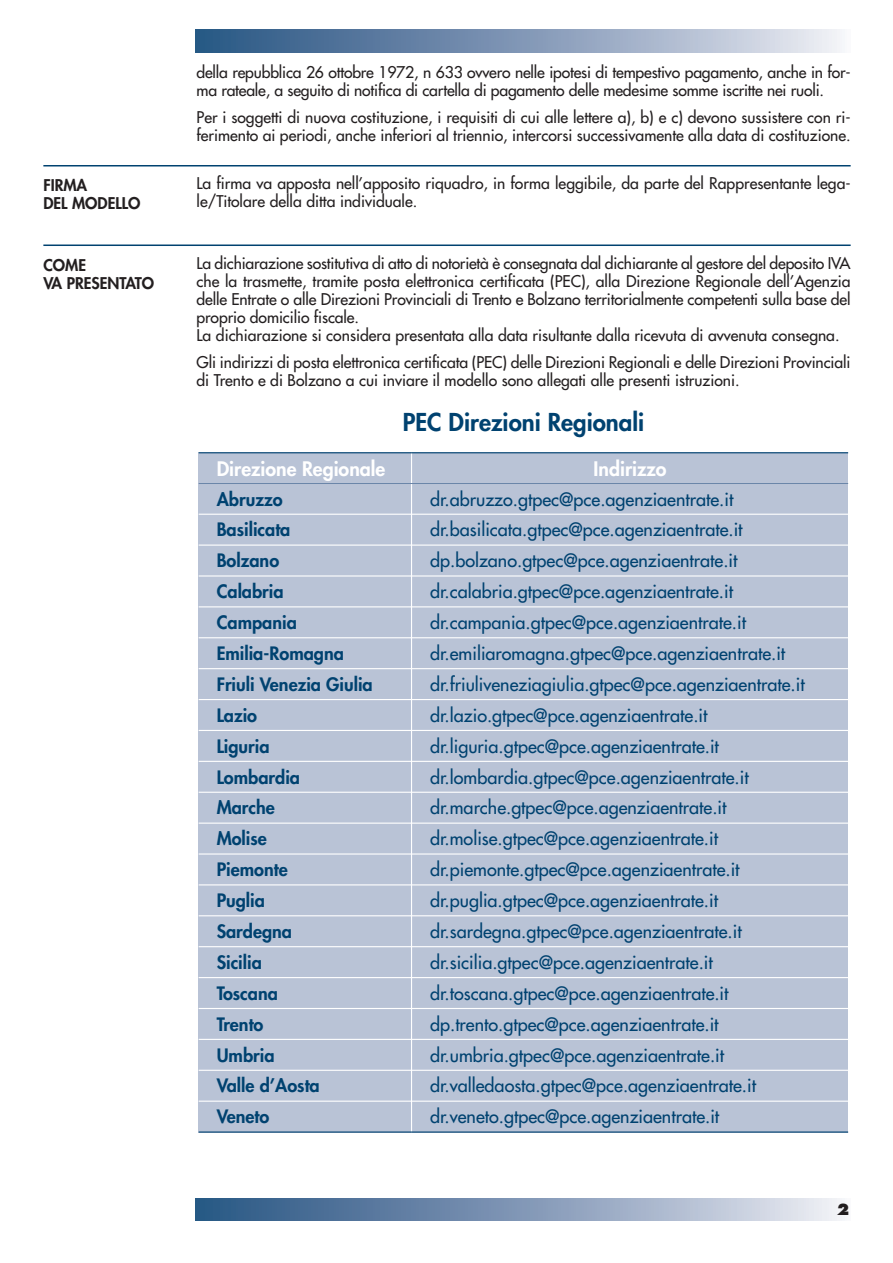
<style>
.page{position:relative;width:893px;height:1263px;background:#fff}
.page>*{position:absolute;margin:0;border:0;box-sizing:border-box;transform-origin:0 0}
.t1{font:800 24px "Futura";color:#004270}
.t2{font:800 19.5px "Futura";color:#fff}
.t3{font:18px "Futura";color:#004270}
.t4{font:800 18px "Futura";color:#004270}
.t5{font:15.75px/18px "Futura";color:#231f20}
.t6{font:800 15.75px/18px "Futura";color:#231f20}
.t7{font:800 15px "Futura";color:#231f20}
</style>
<div class="page">
<div style="left:195px;top:1198px;width:655px;height:22px;background:linear-gradient(to right,#224f80,#ebeaf3)"></div>
<div style="left:195px;top:30px;width:655px;height:22px;background:linear-gradient(to right,#224f80,#ebeaf3)"></div>
<hr style="left:43px;top:165px;width:807px;height:1px;background:#004270">
<hr style="left:43px;top:244px;width:807px;height:2px;background:#004270">
<div style="left:199px;top:452px;width:649px;height:680px;background:#b9c3d6"></div>
<hr style="left:411px;top:452px;width:1px;height:680px;background:#fff">
<hr style="left:199px;top:452px;width:649px;height:1px;background:#004270">
<hr style="left:199px;top:483px;width:649px;height:1px;background:#6b86a9">
<hr style="left:199px;top:514px;width:649px;height:1px;background:#fff">
<hr style="left:199px;top:544px;width:649px;height:2px;background:#fff">
<hr style="left:199px;top:575px;width:649px;height:1px;background:#fff">
<hr style="left:199px;top:606px;width:649px;height:1px;background:#fff">
<hr style="left:199px;top:637px;width:649px;height:1px;background:#fff">
<hr style="left:199px;top:668px;width:649px;height:1px;background:#fff">
<hr style="left:199px;top:699px;width:649px;height:1px;background:#fff">
<hr style="left:199px;top:730px;width:649px;height:1px;background:#fff">
<hr style="left:199px;top:761px;width:649px;height:1px;background:#fff">
<hr style="left:199px;top:792px;width:649px;height:1px;background:#fff">
<hr style="left:199px;top:822px;width:649px;height:2px;background:#fff">
<hr style="left:199px;top:853px;width:649px;height:1px;background:#fff">
<hr style="left:199px;top:884px;width:649px;height:1px;background:#fff">
<hr style="left:199px;top:915px;width:649px;height:1px;background:#fff">
<hr style="left:199px;top:946px;width:649px;height:1px;background:#fff">
<hr style="left:199px;top:977px;width:649px;height:1px;background:#fff">
<hr style="left:199px;top:1008px;width:649px;height:1px;background:#fff">
<hr style="left:199px;top:1039px;width:649px;height:1px;background:#fff">
<hr style="left:199px;top:1070px;width:649px;height:1px;background:#fff">
<hr style="left:199px;top:1100px;width:649px;height:2px;background:#fff">
<hr style="left:199px;top:1131px;width:649px;height:1px;background:#004270">
<p class="t6" style="left:43px;top:178px;width:99px">FIRMA<br>DEL MODELLO</p>
<p class="t6" style="left:43px;top:257px;width:112px">COME<br>VA PRESENTATO</p>
<p class="t5" style="left:196px;top:64px;width:655px">della repubblica 26 ottobre 1972, n 633 ovvero nelle ipotesi di tempestivo pagamento, anche in for&shy;ma rateale, a seguito di notifica di cartella di pagamento delle medesime somme iscritte nei ruoli.</p>
<p class="t5" style="left:196px;top:109px;width:655px">Per i soggetti di nuova costituzione, i requisiti di cui alle lettere a), b) e c) devono sussistere con ri&shy;ferimento ai periodi, anche inferiori al triennio, intercorsi successivamente alla data di costituzione.</p>
<p class="t5" style="left:196px;top:175px;width:655px">La firma va apposta nell’apposito riquadro, in forma leggibile, da parte del Rappresentante lega&shy;le/Titolare della ditta individuale.</p>
<p class="t5" style="left:196px;top:255px;width:655px">La dichiarazione sostitutiva di atto di notorietà è consegnata dal dichiarante al gestore del deposito IVA che la trasmette, tramite posta elettronica certificata (PEC), alla Direzione Regionale dell’Agenzia delle Entrate o alle Direzioni Provinciali di Trento e Bolzano territorialmente competenti sulla base del proprio domicilio fiscale.<br>La dichiarazione si considera presentata alla data risultante dalla ricevuta di avvenuta consegna.</p>
<p class="t5" style="left:196px;top:354px;width:655px">Gli indirizzi di posta elettronica certificata (PEC) delle Direzioni Regionali e delle Direzioni Provinciali di Trento e di Bolzano a cui inviare il modello sono allegati alle presenti istruzioni.</p>
<h1 class="t1" style="left:403px;top:410px;width:243px">PEC Direzioni Regionali</h1>
<p class="t2" style="left:217px;top:459px;width:170px">Direzione Regionale</p>
<p class="t2" style="left:593px;top:459px;width:74px">Indirizzo</p>
<p class="t4" style="left:217px;top:490px;width:68px">Abruzzo</p>
<p class="t3" style="left:430px;top:490px;width:305px">dr.abruzzo.gtpec@pce.agenziaentrate.it</p>
<p class="t4" style="left:217px;top:521px;width:75px">Basilicata</p>
<p class="t3" style="left:430px;top:521px;width:314px">dr.basilicata.gtpec@pce.agenziaentrate.it</p>
<p class="t4" style="left:217px;top:552px;width:64px">Bolzano</p>
<p class="t3" style="left:430px;top:552px;width:309px">dp.bolzano.gtpec@pce.agenziaentrate.it</p>
<p class="t4" style="left:217px;top:583px;width:68px">Calabria</p>
<p class="t3" style="left:430px;top:583px;width:304px">dr.calabria.gtpec@pce.agenziaentrate.it</p>
<p class="t4" style="left:217px;top:614px;width:82px">Campania</p>
<p class="t3" style="left:430px;top:613px;width:317px">dr.campania.gtpec@pce.agenziaentrate.it</p>
<p class="t4" style="left:217px;top:645px;width:129px">Emilia-Romagna</p>
<p class="t3" style="left:430px;top:644px;width:356px">dr.emiliaromagna.gtpec@pce.agenziaentrate.it</p>
<p class="t4" style="left:217px;top:676px;width:158px">Friuli Venezia Giulia</p>
<p class="t3" style="left:430px;top:675px;width:376px">dr.friuliveneziagiulia.gtpec@pce.agenziaentrate.it</p>
<p class="t4" style="left:217px;top:706px;width:42px">Lazio</p>
<p class="t3" style="left:430px;top:706px;width:279px">dr.lazio.gtpec@pce.agenziaentrate.it</p>
<p class="t4" style="left:217px;top:737px;width:54px">Liguria</p>
<p class="t3" style="left:430px;top:737px;width:290px">dr.liguria.gtpec@pce.agenziaentrate.it</p>
<p class="t4" style="left:217px;top:768px;width:85px">Lombardia</p>
<p class="t3" style="left:430px;top:768px;width:320px">dr.lombardia.gtpec@pce.agenziaentrate.it</p>
<p class="t4" style="left:217px;top:799px;width:60px">Marche</p>
<p class="t3" style="left:430px;top:799px;width:298px">dr.marche.gtpec@pce.agenziaentrate.it</p>
<p class="t4" style="left:217px;top:830px;width:52px">Molise</p>
<p class="t3" style="left:430px;top:830px;width:289px">dr.molise.gtpec@pce.agenziaentrate.it</p>
<p class="t4" style="left:217px;top:861px;width:73px">Piemonte</p>
<p class="t3" style="left:430px;top:861px;width:311px">dr.piemonte.gtpec@pce.agenziaentrate.it</p>
<p class="t4" style="left:217px;top:892px;width:50px">Puglia</p>
<p class="t3" style="left:430px;top:891px;width:289px">dr.puglia.gtpec@pce.agenziaentrate.it</p>
<p class="t4" style="left:217px;top:923px;width:77px">Sardegna</p>
<p class="t3" style="left:430px;top:922px;width:313px">dr.sardegna.gtpec@pce.agenziaentrate.it</p>
<p class="t4" style="left:217px;top:954px;width:47px">Sicilia</p>
<p class="t3" style="left:430px;top:953px;width:284px">dr.sicilia.gtpec@pce.agenziaentrate.it</p>
<p class="t4" style="left:217px;top:984px;width:63px">Toscana</p>
<p class="t3" style="left:430px;top:984px;width:300px">dr.toscana.gtpec@pce.agenziaentrate.it</p>
<p class="t4" style="left:217px;top:1015px;width:48px">Trento</p>
<p class="t3" style="left:430px;top:1015px;width:290px">dp.trento.gtpec@pce.agenziaentrate.it</p>
<p class="t4" style="left:217px;top:1046px;width:59px">Umbria</p>
<p class="t3" style="left:430px;top:1046px;width:295px">dr.umbria.gtpec@pce.agenziaentrate.it</p>
<p class="t4" style="left:217px;top:1077px;width:105px">Valle d’Aosta</p>
<p class="t3" style="left:430px;top:1077px;width:327px">dr.valledaosta.gtpec@pce.agenziaentrate.it</p>
<p class="t4" style="left:217px;top:1108px;width:54px">Veneto</p>
<p class="t3" style="left:430px;top:1108px;width:290px">dr.veneto.gtpec@pce.agenziaentrate.it</p>
<p class="t7" style="left:836px;top:1203px;width:14px">2</p>
</div>
